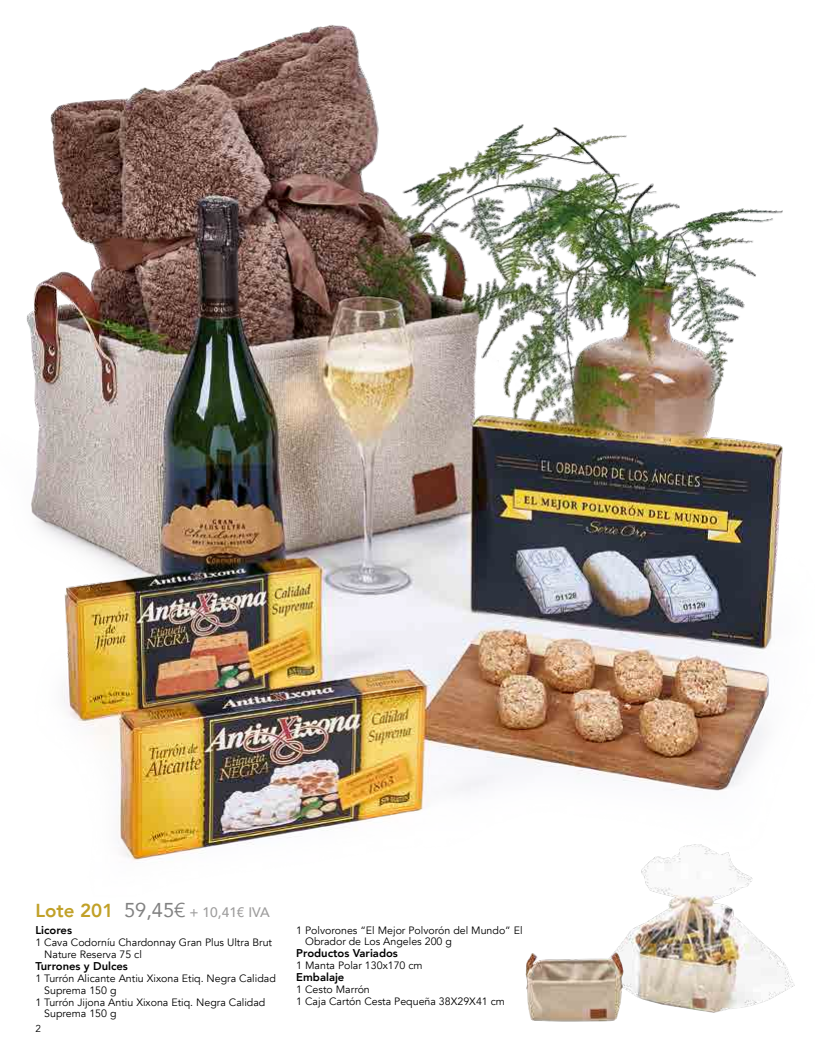
<style>
.page{position:relative;width:815px;height:1053px;background:#fff}
.page>*{position:absolute;margin:0;border:0;box-sizing:border-box;transform-origin:0 0}
.t1{font:500 13.75px "Avenir";color:#9e9d9d}
.t2{font:800 11.25px "Avenir";color:#000}
.t3{font:10.62px/11.9px "Avenir";color:#000}
.t4{font:10px "Avenir";color:#000}
.s1{font-weight:800;font-size:18.75px;color:#c1a128}
.s2{font-weight:400;font-size:20px;color:#828282}
</style>
<div class="page">
<img style="left:26px;top:25px;width:757px;height:836px">
<img style="left:577px;top:815px;width:218px;height:198px">
<img style="left:525px;top:928px;width:106px;height:94px">
<p class="t1" style="left:35px;top:900px;width:236px"><span class="s1">Lote 201</span> <span class="s2">59,45€</span> + 10,41€ IVA</p>
<p class="t2" style="left:35px;top:921px;width:38px">Licores</p>
<p class="t3" style="left:44px;top:936px;width:229px;text-indent:-9px">1 Cava Codorníu Chardonnay Gran Plus Ultra Brut<br>Nature Reserva 75 cl</p>
<p class="t2" style="left:35px;top:957px;width:94px">Turrones y Dulces</p>
<p class="t3" style="left:35px;top:972px;width:242px">1 Turrón Alicante Antiu Xixona Etiq. Negra Calidad</p>
<p class="t3" style="left:44px;top:984px;width:74px">Suprema 150 g</p>
<p class="t3" style="left:35px;top:996px;width:232px">1 Turrón Jijona Antiu Xixona Etiq. Negra Calidad</p>
<p class="t3" style="left:44px;top:1007px;width:74px">Suprema 150 g</p>
<p class="t4" style="left:35px;top:1022px;width:7px">2</p>
<p class="t3" style="left:305px;top:924px;width:219px;text-indent:-9px">1 Polvorones “El Mejor Polvorón del Mundo” El<br>Obrador de Los Angeles 200 g</p>
<p class="t2" style="left:296px;top:944px;width:103px">Productos Variados</p>
<p class="t3" style="left:296px;top:959px;width:128px">1 Manta Polar 130x170 cm</p>
<p class="t2" style="left:296px;top:968px;width:50px">Embalaje</p>
<p class="t3" style="left:296px;top:983px;width:210px">1 Cesto Marrón<br>1 Caja Cartón Cesta Pequeña 38X29X41 cm</p>
</div>
